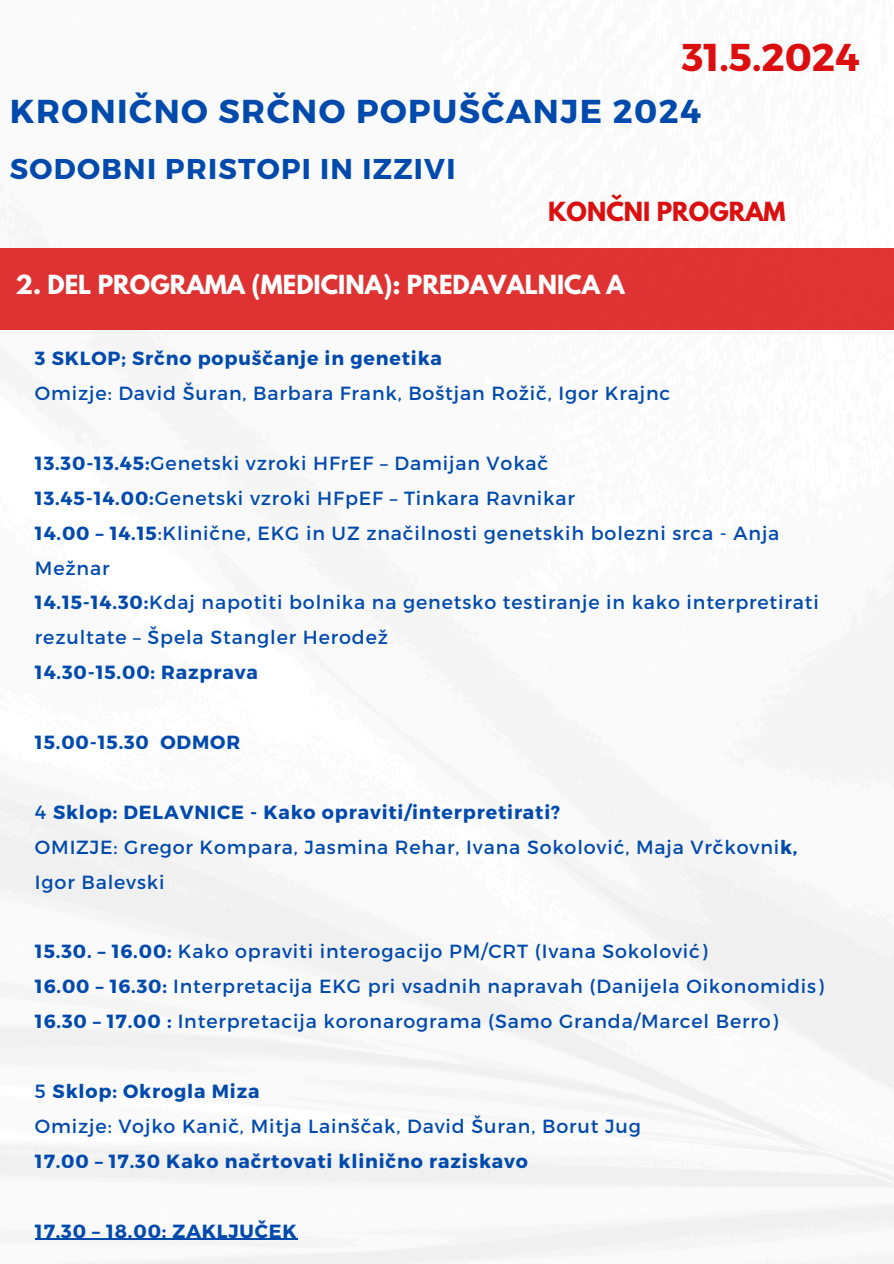
<style>
.page{position:relative;width:894px;height:1264px;background:#fff}
.page>*{position:absolute;margin:0;border:0;box-sizing:border-box;transform-origin:0 0}
.t1{font:700 38.7px "Montserrat";color:#db0f0f}
.t2{font:700 33.15px "Montserrat";letter-spacing:.045em;color:#004aad}
.t3{font:700 28.65px "Montserrat";letter-spacing:.045em;color:#004aad}
.t4{font:700 23.25px "League Spartan";color:#fff}
.t5{font:700 23.25px "League Spartan";color:#db0f0f}
.t6{font:19.05px/34.8px "Montserrat";letter-spacing:.045em;color:#004aad}
.t7{font:700 19.05px "Montserrat";letter-spacing:.045em;color:#004aad}
.s1{font-weight:700}
.s2{font-weight:400}
</style>
<div class="page">
<img style="left:0;top:667px;width:893px;height:596px">
<div style="left:0;top:248px;width:893px;height:82px;background:#df3232"></div>
<hr style="left:35px;top:1238px;width:262px;height:1px;background:#004aad">
<p class="t1" style="left:681px;top:32px;width:179px">31.5.2024</p>
<h4 class="t2" style="left:10px;top:90px;width:692px">KRONIČNO SRČNO POPUŠČANJE 2024</h4>
<h4 class="t3" style="left:10px;top:150px;width:447px">SODOBNI PRISTOPI IN IZZIVI</h4>
<p class="t5" style="left:548px;top:200px;width:239px">KONČNI PROGRAM</p>
<p class="t4" style="left:15px;top:273px;width:610px">2. DEL PROGRAMA (MEDICINA): PREDAVALNICA A</p>
<h1 class="t7" style="left:35px;top:346px;width:408px">3 SKLOP; Srčno popuščanje in genetika</h1>
<h2 class="t6" style="left:35px;top:375px;width:636px">Omizje: David Šuran, Barbara Frank, Boštjan Rožič, Igor Krajnc</h2>
<h3 class="t6" style="left:35px;top:445px;width:514px"><span class="s1">13.30-13.45:</span>Genetski vzroki HFrEF – Damijan Vokač</h3>
<p class="t6" style="left:35px;top:479px;width:541px"><span class="s1">13.45-14.00:</span>Genetski vzroki HFpEF – Tinkara Ravnikar</p>
<p class="t6" style="left:35px;top:514px;width:745px"><span class="s1">14.00 – 14.15</span>:Klinične, EKG in UZ značilnosti genetskih bolezni srca - Anja<br>Mežnar</p>
<p class="t6" style="left:35px;top:584px;width:785px"><span class="s1">14.15-14.30:</span>Kdaj napotiti bolnika na genetsko testiranje in kako interpretirati rezultate – Špela Stangler Herodež</p>
<p class="t7" style="left:35px;top:660px;width:224px">14.30-15.00: Razprava</p>
<p class="t7" style="left:35px;top:729px;width:207px">15.00-15.30 ODMOR</p>
<p class="t7" style="left:35px;top:799px;width:526px"><span class="s2">4</span> Sklop: DELAVNICE - Kako opraviti/interpretirati?</p>
<p class="t6" style="left:35px;top:828px;width:763px">OMIZJE: Gregor Kompara, Jasmina Rehar, Ivana Sokolović, Maja Vrčkovni<span class="s1">k,</span></p>
<p class="t6" style="left:35px;top:863px;width:131px">Igor Balevski</p>
<h4 class="t6" style="left:35px;top:933px;width:673px"><span class="s1">15.30. – 16.00:</span> Kako opraviti interogacijo PM/CRT (Ivana Sokolović)</h4>
<p class="t6" style="left:35px;top:968px;width:789px"><span class="s1">16.00 – 16.30:</span> Interpretacija EKG pri vsadnih napravah (Danijela Oikonomidis)</p>
<p class="t6" style="left:35px;top:1003px;width:744px"><span class="s1">16.30 – 17.00 :</span> Interpretacija koronarograma (Samo Granda/Marcel Berro)</p>
<p class="t7" style="left:35px;top:1078px;width:226px"><span class="s2">5</span> Sklop: Okrogla Miza</p>
<p class="t6" style="left:35px;top:1107px;width:607px">Omizje: Vojko Kanič, Mitja Lainščak, David Šuran, Borut Jug</p>
<p class="t7" style="left:35px;top:1148px;width:494px">17.00 – 17.30 Kako načrtovati klinično raziskavo</p>
<p class="t7" style="left:35px;top:1218px;width:263px">17.30 – 18.00: ZAKLJUČEK</p>
</div>
